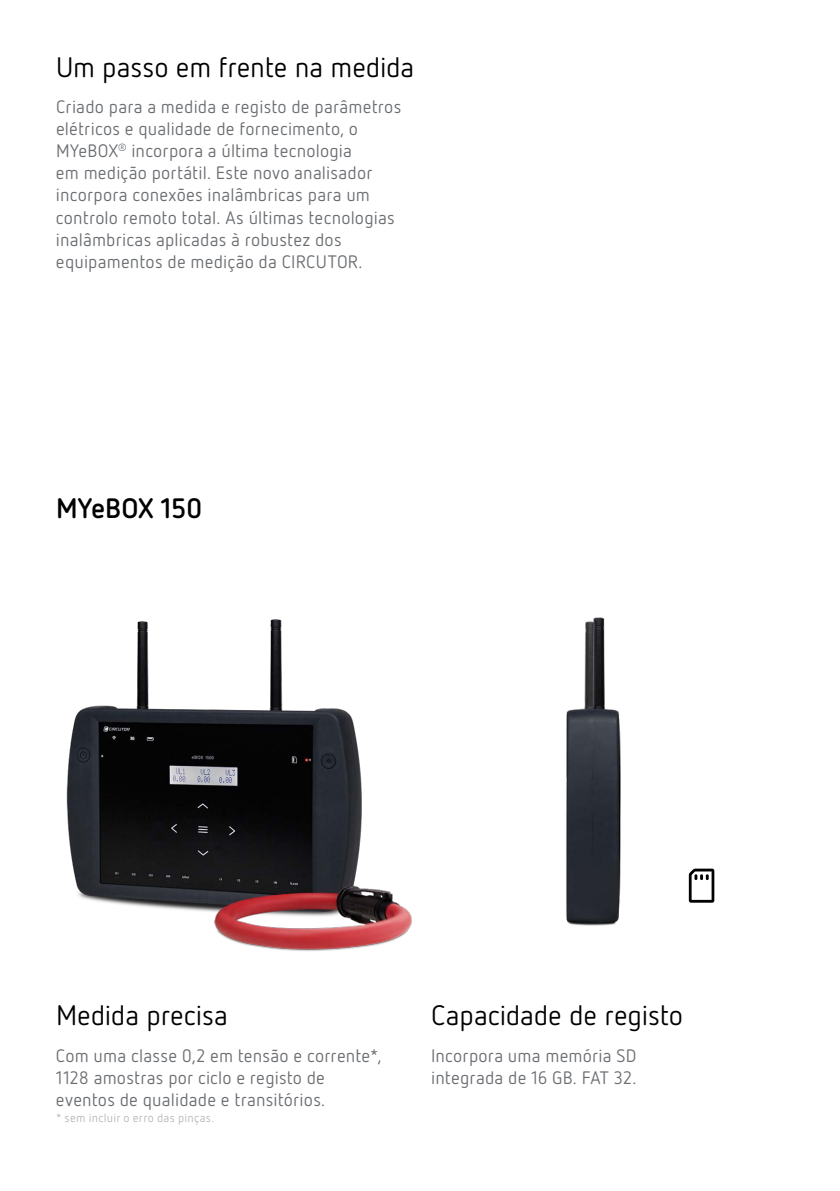
<style>
.page{position:relative;width:840px;height:1191px;background:#fff}
.page>*{position:absolute;margin:0;border:0;box-sizing:border-box;transform-origin:0 0}
.t1{font:28px "Netto Pro";letter-spacing:-.005em;color:#000}
.t2{font:700 28px "Netto Pro";letter-spacing:-.01em;color:#000}
.t3{font:18px/22px "Netto Pro";letter-spacing:.01em;color:#6a6d71}
.t4{font:12px "Netto Pro";letter-spacing:.025em;color:#b6b7b7}
</style>
<div class="page">
<img style="left:66px;top:619px;width:346px;height:332px">
<img style="left:566px;top:617px;width:133px;height:309px">
<svg style="left:688px;top:868px;width:26px;height:34px"></svg>
<h1 class="t1" style="left:56px;top:49px;width:360px">Um passo em frente na medida</h1>
<p class="t3" style="left:56px;top:95px;width:347px">Criado para a medida e registo de parâmetros elétricos e qualidade de fornecimento, o MYeBOX<sup>®</sup> incorpora a última tecnologia<br>em medição portátil. Este novo analisador incorpora conexões inalâmbricas para um controlo remoto total. As últimas tecnologias inalâmbricas aplicadas à robustez dos equipamentos de medição da CIRCUTOR.</p>
<h1 class="t2" style="left:56px;top:489px;width:148px">MYeBOX 150</h1>
<h1 class="t1" style="left:56px;top:997px;width:173px">Medida precisa</h1>
<h1 class="t1" style="left:431px;top:997px;width:253px">Capacidade de registo</h1>
<p class="t3" style="left:56px;top:1043px;width:326px">Com uma classe 0,2 em tensão e corrente*,<br>1128 amostras por ciclo e registo de eventos de qualidade e transitórios.</p>
<p class="t4" style="left:56px;top:1110px;width:159px">* sem incluir o erro das pinças.</p>
<p class="t3" style="left:431px;top:1043px;width:207px">Incorpora uma memória SD integrada de 16 GB. FAT 32.</p>
</div>
